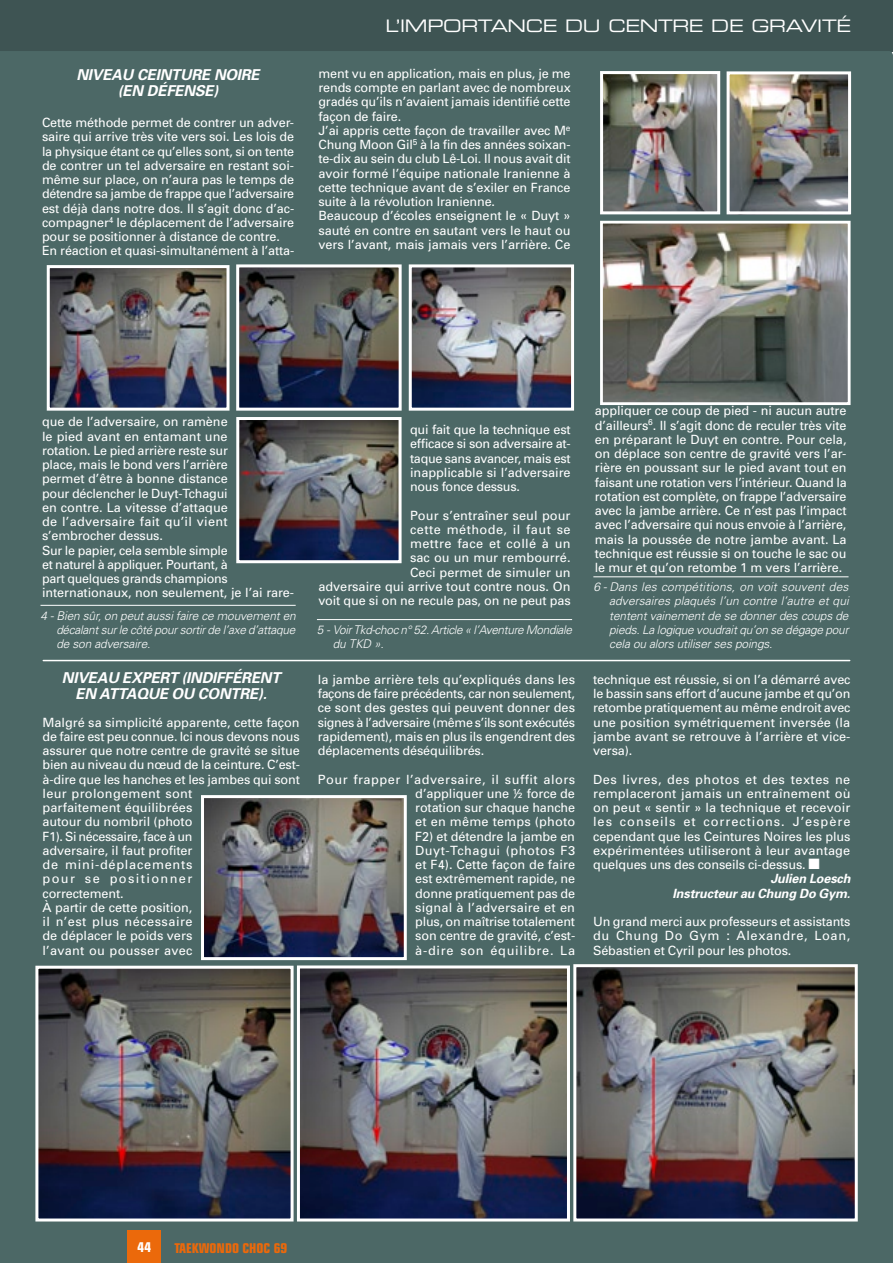
<style>
.page{position:relative;width:893px;height:1263px;background:#fff}
.page>*{position:absolute;margin:0;border:0;box-sizing:border-box;transform-origin:0 0}
.t1{font:17.25px "Eurostile Extended Two";letter-spacing:-.02em;color:#fff}
.t2{font:italic 700 15px/16.5px "Univers";letter-spacing:-.01em;color:#fff;text-align:center}
.t3{font:700 condensed 13.5px "Eurostile";color:#eb690b}
.t4{font:700 condensed 13.5px "Eurostile";color:#fff}
.t5{font:12.75px/14.2px "Univers";letter-spacing:-.01em;color:#fff;text-align:justify}
.t6{font:12.75px "Univers";letter-spacing:.01em;color:#fff}
.t7{font:italic 700 12.75px "Univers";letter-spacing:-.01em;color:#fff}
.t8{font:12.75px "Univers";letter-spacing:.02em;color:#fff}
.t9{font:12.75px "Univers";letter-spacing:.075em;color:#fff}
.t10{font:12.75px "Univers";letter-spacing:.04em;color:#fff}
.t11{font:italic 300 12px/14.2px "Univers";letter-spacing:-.02em;color:#fff;text-align:justify}
</style>
<div class="page">
<div style="left:0;top:0;width:893px;height:51px;background:#3e5453"></div>
<div style="left:0;top:51px;width:893px;height:1212px;background:#4c6866"></div>
<hr style="left:40px;top:605px;width:256px;height:1px;background:#fff">
<hr style="left:317px;top:619px;width:255px;height:1px;background:#fff">
<hr style="left:593px;top:576px;width:255px;height:1px;background:#fff">
<hr style="left:43px;top:660px;width:807px;height:1px;background:#fff">
<img style="left:205px;top:799px;width:198px;height:157px">
<div style="left:201px;top:795px;width:206px;height:165px;border:3px solid #fff"></div>
<img style="left:39px;top:970px;width:251px;height:247px">
<div style="left:35px;top:966px;width:259px;height:255px;border:3px solid #fff"></div>
<img style="left:301px;top:969px;width:265px;height:248px">
<div style="left:297px;top:965px;width:273px;height:256px;border:3px solid #fff"></div>
<img style="left:577px;top:968px;width:277px;height:249px">
<div style="left:573px;top:964px;width:285px;height:257px;border:3px solid #fff"></div>
<img style="left:604px;top:75px;width:112px;height:135px">
<div style="left:600px;top:71px;width:120px;height:143px;border:3px solid #fff"></div>
<img style="left:731px;top:75px;width:116px;height:135px">
<div style="left:727px;top:71px;width:124px;height:143px;border:3px solid #fff"></div>
<img style="left:604px;top:225px;width:243px;height:176px">
<div style="left:600px;top:221px;width:251px;height:184px;border:3px solid #fff"></div>
<img style="left:51px;top:269px;width:175px;height:138px">
<div style="left:47px;top:265px;width:183px;height:146px;border:3px solid #fff"></div>
<img style="left:240px;top:421px;width:158px;height:138px">
<div style="left:236px;top:417px;width:166px;height:146px;border:3px solid #fff"></div>
<img style="left:240px;top:268px;width:158px;height:139px">
<div style="left:236px;top:264px;width:166px;height:147px;border:3px solid #fff"></div>
<img style="left:413px;top:268px;width:157px;height:139px">
<div style="left:409px;top:264px;width:165px;height:147px;border:3px solid #fff"></div>
<div style="left:128px;top:1230px;width:33px;height:33px;background:#eb690b"></div>
<p class="t2" style="left:76px;top:66px;width:185px">NIVEAU CEIN TURE NOIRE (EN DÉFENSE)</p>
<p class="t5" style="left:42px;top:115px;width:254px;text-align:left">Cette méthode permet de contrer un adver&shy;saire qui arrive très vite vers soi. Les lois de la physique étant ce qu’elles sont, si on tente de contrer un tel adversaire en restant soi&shy;même sur place, on n’aura pas le temps de détendre sa jambe de frappe que l’adversaire est déjà dans notre dos. Il s’agit donc d’ac&shy;compagner<sup>4</sup> le déplacement de l’adversaire pour se positionner à distance de contre.<br>En réaction et quasi-simultanément à l’atta-</p>
<h1 class="t1" style="left:385px;top:14px;width:467px">L’IMPORTANCE DU CENTRE DE GRAVITÉ</h1>
<p class="t5" style="left:318px;top:66px;width:254px;text-align:left">ment vu en application, mais en plus, je me rends compte en parlant avec de nombreux gradés qu’ils n’avaient jamais identifié cette façon de faire.<br>J’ai appris cette façon de travailler avec M<sup>e </sup>Chung Moon Gil<sup>5</sup> à la fin des années soixan&shy;te-dix au sein du club Lê-Loi. Il nous avait dit avoir formé l’équipe nationale Iranienne à cette technique avant de s’exiler en France suite à la révolution Iranienne.<br>Beaucoup d’écoles enseignent le « Duyt » sauté en contre en sautant vers le haut ou vers l’avant, mais jamais vers l’arrière. Ce</p>
<p class="t5" style="left:42px;top:414px;width:254px;text-align:left">que de l’adversaire, on ramène<br>le pied avant en entamant une<br>rotation. Le pied arrière reste sur<br>place, mais le bond vers l’arrière<br>permet d’être à bonne distance<br>pour déclencher le Duyt-Tchagui<br>en contre. La vitesse d’attaque<br>de l’adversaire fait qu’il vient s’embrocher dessus.<br>Sur le papier, cela semble simple<br>et naturel à appliquer. Pourtant, à<br>part quelques grands champions internationaux, non seulement, je l’ai rare-</p>
<p class="t11" style="left:56px;top:608px;width:241px;text-indent:-16px">4 - Bien sûr, on peut aussi faire ce mouvement en décalant sur le côté pour sortir de l’axe d’attaque de son adversaire.</p>
<p class="t2" style="left:62px;top:669px;width:220px">NIVEAU EXPERT (INDIFFÉREN T<br>EN ATTAQUE OU CON TRE).</p>
<p class="t5" style="left:43px;top:715px;width:259px;text-align:left">Malgré sa simplicité apparente, cette façon de faire est peu connue. Ici nous devons nous assurer que notre centre de gravité se situe bien au niveau du nœud de la ceinture. C’est&shy;à-dire que les hanches et les jambes qui sont leur prolongement sont<br>parfaitement équilibrées<br>autour du nombril (photo<br>F1). Si nécessaire, face à un<br>adversaire, il faut profiter<br>de mini-déplacements<br>pour se positionner<br>correctement.<br>À partir de cette position,<br>il n’est plus nécessaire<br>de déplacer le poids vers<br>l’avant ou pousser avec</p>
<p class="t5" style="left:410px;top:422px;width:162px">qui fait que la technique est efficace si son adversaire at&shy;taque sans avancer, mais est inapplicable si l’adversaire nous fonce dessus.</p>
<p class="t5" style="left:318px;top:508px;width:254px;text-align:right">Pour s’entraîner seul pour<br>cette méthode, il faut se<br>mettre face et collé à un<br>sac ou un mur rembourré.<br>Ceci permet de simuler un<br>adversaire qui arrive tout contre nous. On voit que si on ne recule pas, on ne peut pas</p>
<p class="t11" style="left:333px;top:622px;width:241px;text-indent:-16px">5 - Voir Tkd-choc n° 52. Article « l’Aventure Mondiale du TKD ».</p>
<p class="t5" style="left:318px;top:672px;width:259px">la jambe arrière tels qu’expliqués dans les façons de faire précédents, car non seulement, ce sont des gestes qui peuvent donner des signes à l’adversaire (même s’ils sont exécutés rapidement), mais en plus ils engendrent des déplacements déséquilibrés.</p>
<p class="t5" style="left:415px;top:772px;width:161px;text-indent:-97px">Pour frapper l’adversaire, il suffit alors d’appliquer une ½ force de rotation sur chaque hanche et en même temps (photo F2) et détendre la jambe en Duyt-Tchagui (photos F3 et F4). Cette façon de faire est extrêmement rapide, ne donne pratiquement pas de signal à l’adversaire et en plus, on maîtrise totalement son centre de gravité, c’est&shy;à-dire son équilibre. La</p>
<p class="t5" style="left:595px;top:403px;width:253px">appliquer ce coup de pied - ni aucun autre d’ailleurs<sup>6</sup>. Il s’agit donc de reculer très vite en préparant le Duyt en contre. Pour cela, on déplace son centre de gravité vers l’ar&shy;rière en poussant sur le pied avant tout en faisant une rotation vers l’intérieur. Quand la rotation est complète, on frappe l’adversaire avec la jambe arrière. Ce n’est pas l’impact avec l’adversaire qui nous envoie à l’arrière, mais la poussée de notre jambe avant. La technique est réussie si on touche le sac ou le mur et qu’on retombe 1 m vers l’arrière.</p>
<p class="t11" style="left:609px;top:579px;width:241px;text-indent:-16px">6 - Dans les compétitions, on voit souvent des adversaires plaqués l’un contre l’autre et qui tentent vainement de se donner des coups de pieds. La logique voudrait qu’on se dégage pour cela ou alors utiliser ses poings.</p>
<p class="t5" style="left:593px;top:672px;width:259px">technique est réussie, si on l’a démarré avec le bassin sans effort d’aucune jambe et qu’on retombe pratiquement au même endroit avec une position symétriquement inversée (la jambe avant se retrouve à l’arrière et vice&shy;versa).</p>
<p class="t10" style="left:593px;top:771px;width:259px">Des livres, des photos et des textes ne</p>
<p class="t8" style="left:593px;top:785px;width:259px">remplaceront jamais un entraînement où</p>
<p class="t6" style="left:593px;top:800px;width:259px">on peut « sentir » la technique et recevoir</p>
<p class="t9" style="left:593px;top:814px;width:259px">les conseils et corrections. J’espère</p>
<p class="t5" style="left:593px;top:829px;width:259px">cependant que les Ceintures Noires les plus</p>
<p class="t6" style="left:593px;top:842px;width:259px">expérimentées utiliseront à leur avantage</p>
<p class="t5" style="left:593px;top:857px;width:228px">quelques uns des conseils ci-dessus. ■</p>
<p class="t7" style="left:770px;top:871px;width:82px">JULIEN LOESCH</p>
<p class="t7" style="left:673px;top:885px;width:179px">INSTRUCTEUR AU CHUNG DO GYM.</p>
<p class="t5" style="left:593px;top:914px;width:259px">Un grand merci aux professeurs et assistants du Chung Do Gym : Alexandre, Loan, Sébastien et Cyril pour les photos.</p>
<p class="t4" style="left:138px;top:1239px;width:15px">44</p>
<p class="t3" style="left:174px;top:1240px;width:114px">TAEKWONDO CHOC 69</p>
</div>
